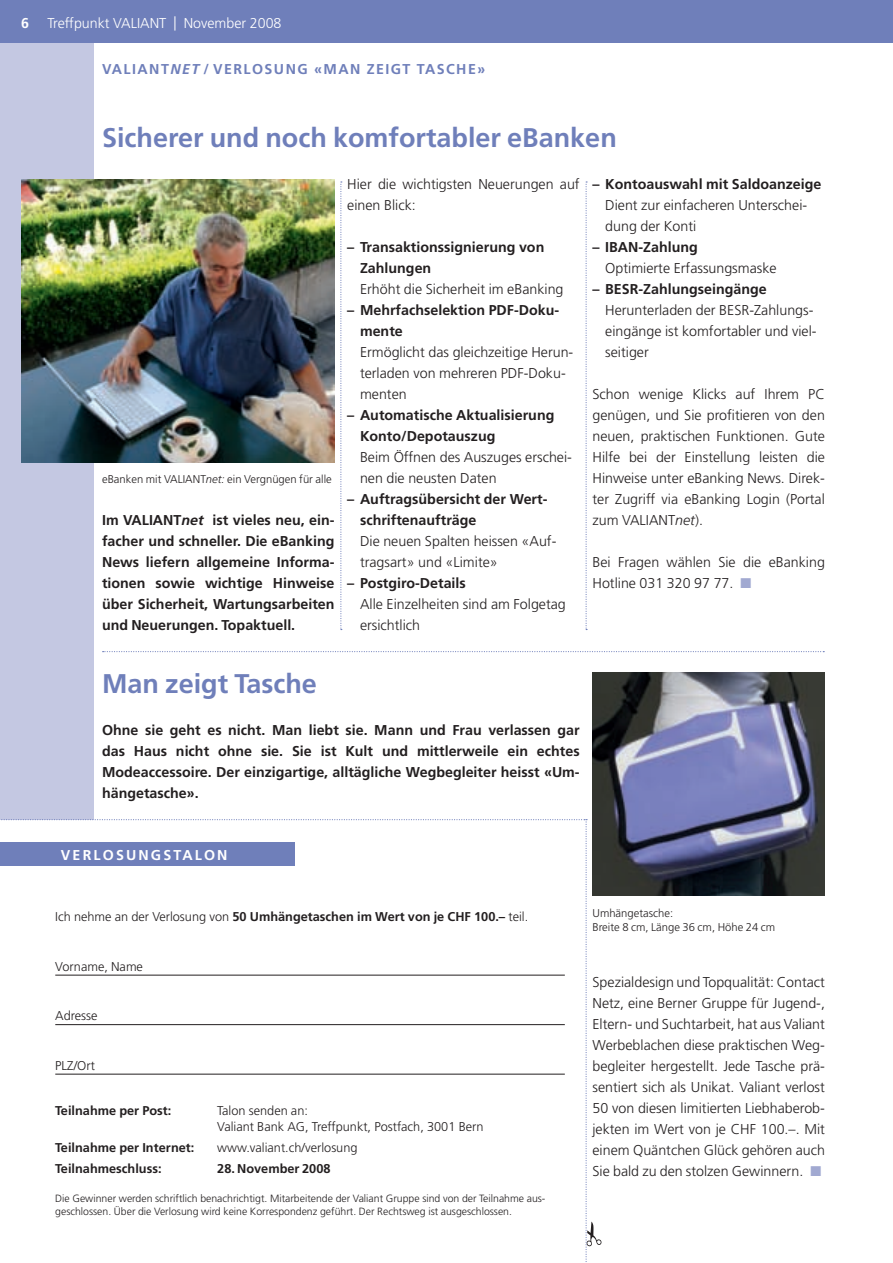
<style>
.page{position:relative;width:893px;height:1263px;background:#fff}
.page>*{position:absolute;margin:0;border:0;box-sizing:border-box;transform-origin:0 0}
.t1{font:700 27px "Frutiger";color:#6f7fba}
.t2{font:300 14.25px/21px "Frutiger";color:#231f20}
.t3{font:700 14.25px/21px "Frutiger";color:#231f20}
.t4{font:700 14.25px "Frutiger";letter-spacing:.1em;color:#6f7fba}
.t5{font:300 14.25px "Frutiger";color:#fff}
.t6{font:700 14.25px "Frutiger";letter-spacing:.15em;color:#fff}
.t7{font:700 12.75px "Frutiger";color:#231f20}
.t8{font:300 12.75px/16.5px "Frutiger";color:#231f20}
.t9{font:300 11.25px/14.2px "Frutiger";color:#231f20}
.t10{font:300 10.5px/13.5px "Frutiger";color:#231f20}
.s1{font-style:italic}
.s2{color:#a1a9d1}
.s3{font-weight:300}
</style>
<div class="page">
<div style="left:0;top:0;width:94px;height:1263px;background:#c4c8e2"></div>
<div style="left:0;top:0;width:893px;height:43px;background:#6f7fba"></div>
<img style="left:21px;top:180px;width:313px;height:282px">
<svg style="left:0;top:819px;width:601px;height:444px"></svg>
<svg style="left:586px;top:181px;width:1px;height:449px"></svg>
<svg style="left:340px;top:181px;width:2px;height:449px"></svg>
<svg style="left:103px;top:651px;width:721px;height:1px"></svg>
<img style="left:592px;top:672px;width:233px;height:224px">
<p class="t6" style="left:21px;top:15px;width:9px">6</p>
<p class="t5" style="left:47px;top:15px;width:236px">Treffpunkt VALIANT | November 2008</p>
<p class="t4" style="left:102px;top:60px;width:174px">VALIANT<span class="s1">net</span> / Verlosun</p>
<p class="t4" style="left:297px;top:60px;width:53px">g «Man</p>
<p class="t4" style="left:367px;top:60px;width:70px">zeigt Tasc</p>
<p class="t4" style="left:456px;top:60px;width:30px">he»</p>
<h1 class="t1" style="left:102px;top:122px;width:516px">Sicherer und noch komfortabler eBanken</h1>
<p class="t9" style="left:102px;top:472px;width:231px">eBanken mit VALIANT<span class="s1">net:</span> ein Vergnügen für alle</p>
<p class="t3" style="left:102px;top:510px;width:234px;text-align:justify">Im VALIANT<span class="s1">net</span> ist vieles neu, ein&shy;facher und schneller. Die eBanking News liefern allgemeine Informa&shy;tionen sowie wichtige H inweise über Sicherheit, Wartungsarbeiten und Neuerungen. Topaktuell.</p>
<p class="t2" style="left:347px;top:174px;width:234px">Hier die wichtigsten Neuerungen auf einen Blick:</p>
<p class="t3" style="left:360px;top:237px;width:186px;text-indent:-13px">– Transaktionssignierung von<br>Zahlungen</p>
<p class="t2" style="left:360px;top:279px;width:205px">Erhöht die Sicherheit im eBanking</p>
<p class="t3" style="left:360px;top:300px;width:200px;text-indent:-13px">– Mehrfachselektion PDF-Doku&shy;mente</p>
<p class="t2" style="left:360px;top:342px;width:215px">Ermöglicht das gleichzeitige Herun&shy;terladen von mehreren PDF-Doku&shy;menten</p>
<p class="t3" style="left:360px;top:405px;width:196px;text-indent:-13px">– Automatische Aktualisierung<br>Konto/Depotauszug</p>
<p class="t2" style="left:360px;top:447px;width:213px">Beim Öffnen des Auszuges erschei&shy;nen die neusten Daten</p>
<p class="t3" style="left:360px;top:489px;width:189px;text-indent:-13px">– Auftragsübersicht der Wert&shy;schriftenaufträge</p>
<p class="t2" style="left:360px;top:531px;width:198px">Die neuen Spalten heissen «Auf&shy;tragsart» und «Limite»</p>
<p class="t3" style="left:347px;top:573px;width:120px">– Postgiro-Details</p>
<p class="t2" style="left:360px;top:594px;width:207px">Alle Einzelheiten sind am Folgetag ersichtlich</p>
<p class="t3" style="left:592px;top:174px;width:230px">– Kontoauswahl mit Saldoanzeige</p>
<p class="t2" style="left:605px;top:195px;width:204px">Dient zur einfacheren Unterschei&shy;dung der Konti</p>
<p class="t3" style="left:592px;top:237px;width:107px">– IBAN-Zahlung</p>
<p class="t2" style="left:605px;top:258px;width:173px">Optimierte Erfassungsmaske</p>
<p class="t3" style="left:592px;top:279px;width:176px">– BESR-Zahlungseingänge</p>
<p class="t2" style="left:605px;top:300px;width:213px">Herunterladen der BESR-Zahlungs&shy;eingänge ist komfortabler und viel&shy;seitiger</p>
<p class="t2" style="left:592px;top:384px;width:234px;text-align:justify">Schon wenige Klicks auf Ihrem PC genügen, und Sie profitieren von den neuen, praktischen Funktionen. Gute Hilfe bei der Einstellung leisten die Hinweise unter eBanking News. Direk&shy;ter Zugriff via eBanking Login (Portal zum VALIANT<span class="s1">net</span>).</p>
<p class="t2" style="left:592px;top:552px;width:234px">Bei Fragen wählen Sie die eBanking<br>Hotline 031 320 97 77. <span class="s2">■</span></p>
<h1 class="t1" style="left:102px;top:668px;width:216px">Man zeigt Tasche</h1>
<p class="t3" style="left:102px;top:720px;width:479px;text-align:justify">Ohne sie geht es nicht. Man liebt sie. Mann und Frau verlassen gar das Haus nicht ohne sie. Sie ist Kult und mittlerweile ein echtes Modeaccessoire. Der einzigartige, alltägliche Wegbegleiter heisst «Um&shy;hängetasche».</p>
<p class="t6" style="left:61px;top:846px;width:67px">Verlosun</p>
<p class="t6" style="left:151px;top:846px;width:23px">gstal</p>
<p class="t6" style="left:204px;top:846px;width:23px">on</p>
<p class="t7" style="left:55px;top:909px;width:475px"><span class="s3">Ich nehme an der Verlosung von</span> 50 Umhängetaschen im Wert von je CH F 100.– <span class="s3">teil.</span></p>
<p class="t8" style="left:55px;top:958px;width:89px">Vorname, Name</p>
<p class="t8" style="left:55px;top:1008px;width:44px">Adresse</p>
<p class="t8" style="left:55px;top:1057px;width:41px">PLZ/Ort</p>
<p class="t7" style="left:55px;top:1103px;width:118px">Teilnahme per Post:</p>
<p class="t8" style="left:217px;top:1102px;width:268px">Talon senden an:<br>Valiant Bank AG, Treffpunkt, Postfach, 3001 Bern</p>
<p class="t7" style="left:55px;top:1140px;width:141px">Teilnahme per Internet:</p>
<p class="t8" style="left:217px;top:1140px;width:142px">www.valiant.ch/verlosung</p>
<p class="t7" style="left:55px;top:1161px;width:108px">Teilnahmeschluss:</p>
<p class="t7" style="left:217px;top:1161px;width:115px">28. November 2008</p>
<p class="t10" style="left:55px;top:1191px;width:491px">Die Gewinner werden schriftlich benachrichtigt. Mitarbeitende der Valiant Gruppe sind von der Teilnahme aus&shy;geschlossen. Über die Verlosung wird keine Korrespondenz geführt. Der Rechtsweg ist ausgeschlossen.</p>
<p class="t9" style="left:592px;top:906px;width:184px">Umhängetasche:<br>Breite 8 cm, Länge 36 cm, Höhe 24 cm</p>
<p class="t2" style="left:592px;top:972px;width:234px;text-align:justify">Spezialdesign und Topqualität: Contact Netz, eine Berner Gruppe für Jugend-, Eltern- und Suchtarbeit, hat aus Valiant Werbeblachen diese praktischen Weg&shy;begleiter hergestellt. Jede Tasche prä&shy;sentiert sich als Unikat. Valiant verlost 50 von diesen limitierten Liebhaberob&shy;jekten im Wert von je CHF 100.–. Mit einem Quäntchen Glück gehören auch Sie bald zu den stolzen Gewinnern. <span class="s2">■</span></p>
</div>
